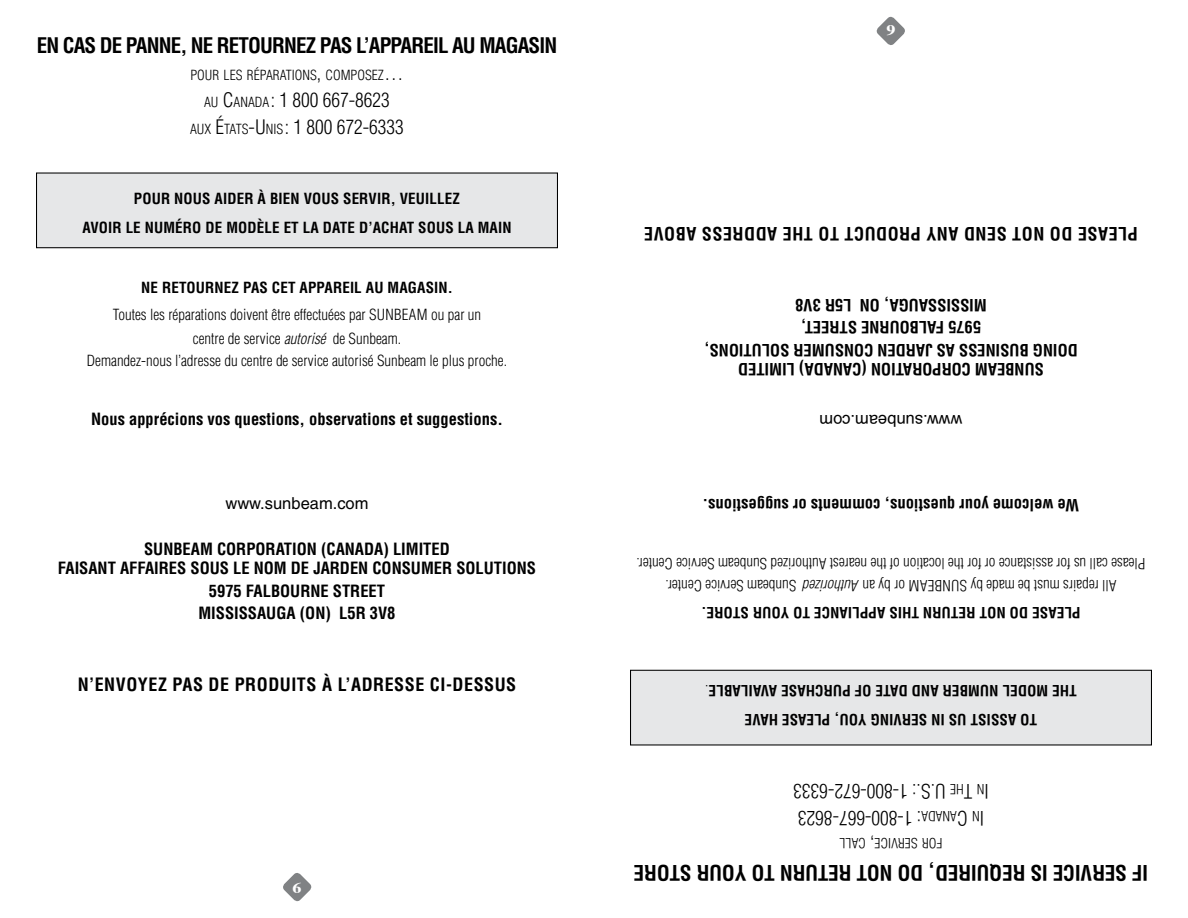
<style>
.page{position:relative;width:1188px;height:918px;background:#fff}
.page>*{position:absolute;margin:0;border:0;box-sizing:border-box;transform-origin:0 0}
.t1{font:700 condensed 21px "Helvetica";color:#000}
.t2{font:300 condensed 19.5px/27px "Helvetica";color:#000;text-align:center}
.t3{font:700 condensed 18px "Helvetica";letter-spacing:.03em;color:#000}
.t4{font:700 condensed 16.5px/19.5px "Helvetica";color:#000;text-align:center}
.t5{font:16.5px "Helvetica";color:#000}
.t6{font:300 condensed 15px/22.5px "Helvetica";color:#000;text-align:center}
.t7{font:700 condensed 15px "Helvetica";letter-spacing:.01em;color:#000}
.t8{font:italic 300 condensed 15px "Helvetica";color:#000}
.t9{font:700 15px "Times";color:#fff;scale:1.2 1}
.t10{font:300 condensed 13.65px "Helvetica";color:#000}
.s1{font-size:19.5px}
.s2{font-size:13.65px}
.s3{font-style:italic}
.s4{font-style:normal}
.s5{font-weight:300}
</style>
<div class="page">
<div style="left:37px;top:173px;width:520px;height:75px;background:#e6e7e8"></div>
<div style="left:36px;top:173px;width:522px;height:75px;border:1px solid #000"></div>
<svg style="left:283px;top:873px;width:29px;height:29px"></svg>
<div style="left:631px;top:670px;width:520px;height:75px;background:#e6e7e8"></div>
<div style="left:630px;top:670px;width:522px;height:76px;border:1px solid #000"></div>
<svg style="left:876px;top:16px;width:29px;height:29px"></svg>
<p class="t1" style="left:37px;top:32px;width:38px">EN CAS</p>
<p class="t1" style="left:100px;top:32px;width:38px">DE PANNE</p>
<p class="t1" style="left:180px;top:32px;width:49px">, NE RETOURNEZ</p>
<p class="t1" style="left:320px;top:32px;width:60px">PAS L’APPAREI</p>
<p class="t1" style="left:438px;top:32px;width:54px">L AU MAGASIN</p>
<p class="t10" style="left:190px;top:66px;width:215px">pour les réparations<span class="s1">,</span> composez<span class="s1">…</span></p>
<p class="t2" style="left:190px;top:86px;width:215px"><span class="s2">au</span> C<span class="s2">anada</span>: 1 800 667-8623<br><span class="s2">aux</span> É<span class="s2">tats</span>-U <span class="s2">nis</span>: 1 800 672-6333</p>
<p class="t7" style="left:134px;top:189px;width:10px">POUR</p>
<p class="t7" style="left:174px;top:189px;width:10px">NOUS</p>
<p class="t7" style="left:215px;top:189px;width:9px">AIDER</p>
<p class="t7" style="left:258px;top:189px;width:29px">À BIEN</p>
<p class="t7" style="left:304px;top:189px;width:18px">VOUS</p>
<p class="t7" style="left:343px;top:189px;width:110px">SERVIR , VEUI LLEZ</p>
<p class="t7" style="left:82px;top:218px;width:25px">AVOIR</p>
<p class="t7" style="left:126px;top:218px;width:30px">LE NUMÉRO</p>
<p class="t7" style="left:206px;top:218px;width:31px">DE MODÈ</p>
<p class="t7" style="left:264px;top:218px;width:68px">LE ET LA DATE</p>
<p class="t7" style="left:359px;top:218px;width:23px">D’ACHAT</p>
<p class="t7" style="left:418px;top:218px;width:10px">SOUS</p>
<p class="t7" style="left:458px;top:218px;width:29px">LA MAIN</p>
<p class="t7" style="left:141px;top:278px;width:31px">NE RETOURNEZ</p>
<p class="t7" style="left:243px;top:278px;width:9px">PAS</p>
<p class="t7" style="left:272px;top:278px;width:9px">CET</p>
<p class="t7" style="left:300px;top:278px;width:9px">APPAREI</p>
<p class="t7" style="left:354px;top:278px;width:43px">L AU MAGASIN</p>
<p class="t7" style="left:448px;top:278px;width:6px">.</p>
<p class="t6" style="left:113px;top:303px;width:274px">Toutes les réparations doivent être effectuées par Sunbeam</p>
<p class="t6" style="left:431px;top:303px;width:51px">ou par un</p>
<p class="t6" style="left:87px;top:327px;width:422px">centre de service <span class="s3">autorisé</span> de Sunbeam.<br>Demandez-nous l’adresse du centre de service autorisé Sunbeam le plus proche.</p>
<p class="t4" style="left:91px;top:409px;width:413px">Nous apprécions vos questions, observations et suggestions.</p>
<p class="t5" style="left:225px;top:493px;width:145px">www.sunbeam.com</p>
<p class="t4" style="left:58px;top:539px;width:480px">SUNBEAM CORPORATION (CANADA) LIMITED<br>FAISANT AFFAIRES SOUS LE NOM DE JARDEN CONSUMER SOLUTIONS</p>
<p class="t4" style="left:198px;top:579px;width:199px;line-height:22.5px">5975 FALBOURNE STREET<br>MISSISSAUGA (ON) L5R 3V8</p>
<p class="t3" style="left:78px;top:673px;width:440px">N’ENVOYEZ PAS DE PRODUITs À L’ADRESSE CI-DESSUS</p>
<p class="t9" style="left:292px;top:878px;width:9px">6</p>
<p class="t9" style="left:896px;top:40px;width:9px;rotate:-180deg">6</p>
<p class="t3" style="left:1138px;top:245px;width:495px;rotate:-180deg">PLEASE DO NOT SEND ANY PRODUCT TO THE ADDRESS ABOVE</p>
<p class="t4" style="left:987px;top:339px;width:193px;line-height:22.5px;rotate:-180deg">5975 FALBOURNE STREET,<br>MISSISSAUGA, ON L5R 3V8</p>
<p class="t4" style="left:1078px;top:379px;width:375px;rotate:-180deg">SUNBEAM CORPORATION (CANADA) LIMITED<br>DOING BUSINESS AS JARDEN CONSUMER SOLUTIONS,</p>
<p class="t5" style="left:963px;top:431px;width:145px;rotate:-180deg">www.sunbeam.com</p>
<p class="t4" style="left:1079px;top:515px;width:378px;rotate:-180deg">We welcome your questions, comments or suggestions.</p>
<p class="t6" style="left:1145px;top:597px;width:510px;text-align:left;text-indent:29px;rotate:-180deg">All repairs must be made by u n b e a mS<br>Please call us for assistance or for the location of the nearest Authorized Sunbeam Service Center.</p>
<p class="t6" style="left:796px;top:597px;width:132px;rotate:-180deg">Sunbeam Service Center.</p>
<p class="t8" style="left:905px;top:595px;width:103px;rotate:-180deg"><span class="s4">or by an</span> Authorized</p>
<p class="t7" style="left:706px;top:622px;width:6px;rotate:-180deg">.</p>
<p class="t7" style="left:749px;top:622px;width:10px;rotate:-180deg">STORE</p>
<p class="t7" style="left:789px;top:622px;width:19px;rotate:-180deg">YOUR</p>
<p class="t7" style="left:810px;top:622px;width:9px;rotate:-180deg">TO</p>
<p class="t7" style="left:860px;top:622px;width:16px;rotate:-180deg">I A N C EL</p>
<p class="t7" style="left:885px;top:622px;width:10px;rotate:-180deg">APP</p>
<p class="t7" style="left:919px;top:622px;width:9px;rotate:-180deg">THIS</p>
<p class="t7" style="left:976px;top:622px;width:10px;rotate:-180deg">RETURN</p>
<p class="t7" style="left:1006px;top:622px;width:10px;rotate:-180deg">NOT</p>
<p class="t7" style="left:1028px;top:622px;width:10px;rotate:-180deg">DO</p>
<p class="t7" style="left:1081px;top:622px;width:25px;rotate:-180deg">E A S ELP</p>
<p class="t7" style="left:749px;top:700px;width:45px;rotate:-180deg">AL B L <span class="s5">.</span>E</p>
<p class="t7" style="left:777px;top:700px;width:23px;rotate:-180deg">A IVA</p>
<p class="t7" style="left:851px;top:700px;width:10px;rotate:-180deg">PURCHASE</p>
<p class="t7" style="left:872px;top:700px;width:9px;rotate:-180deg">OF</p>
<p class="t7" style="left:908px;top:700px;width:9px;rotate:-180deg">DATE</p>
<p class="t7" style="left:939px;top:700px;width:10px;rotate:-180deg">AND</p>
<p class="t7" style="left:968px;top:700px;width:18px;rotate:-180deg">E RB</p>
<p class="t7" style="left:1010px;top:700px;width:22px;rotate:-180deg">L NUM</p>
<p class="t7" style="left:1048px;top:700px;width:11px;rotate:-180deg">MODE</p>
<p class="t7" style="left:1077px;top:700px;width:9px;rotate:-180deg">THE</p>
<p class="t7" style="left:761px;top:729px;width:16px;rotate:-180deg">EV</p>
<p class="t7" style="left:778px;top:729px;width:10px;rotate:-180deg">HA</p>
<p class="t7" style="left:839px;top:729px;width:34px;rotate:-180deg">, E A S ELP</p>
<p class="t7" style="left:866px;top:729px;width:18px;rotate:-180deg">YOU</p>
<p class="t7" style="left:902px;top:729px;width:17px;rotate:-180deg">I N GV</p>
<p class="t7" style="left:927px;top:729px;width:9px;rotate:-180deg">SER</p>
<p class="t7" style="left:945px;top:729px;width:7px;rotate:-180deg">IN</p>
<p class="t7" style="left:967px;top:729px;width:9px;rotate:-180deg">US</p>
<p class="t7" style="left:1016px;top:729px;width:9px;rotate:-180deg">ASSIST</p>
<p class="t7" style="left:1037px;top:729px;width:9px;rotate:-180deg">TO</p>
<p class="t2" style="left:946px;top:805px;width:154px;rotate:-180deg">S.U .: 1-800-672-6333</p>
<p class="t10" style="left:964px;top:798px;width:15px;rotate:-180deg">he</p>
<p class="t2" style="left:973px;top:805px;width:9px;rotate:-180deg">T</p>
<p class="t10" style="left:989px;top:798px;width:13px;rotate:-180deg">n<span class="s1">I</span></p>
<p class="t2" style="left:921px;top:832px;width:125px;rotate:-180deg">: 1-800-667-8623</p>
<p class="t10" style="left:957px;top:825px;width:37px;rotate:-180deg">anada</p>
<p class="t2" style="left:968px;top:832px;width:10px;rotate:-180deg">C</p>
<p class="t10" style="left:984px;top:825px;width:13px;rotate:-180deg">n<span class="s1">I</span></p>
<p class="t2" style="left:875px;top:859px;width:6px;rotate:-180deg">,</p>
<p class="t10" style="left:866px;top:852px;width:28px;rotate:-180deg">call</p>
<p class="t10" style="left:943px;top:852px;width:70px;rotate:-180deg">for service</p>
<p class="t1" style="left:692px;top:886px;width:13px;rotate:-180deg">STORE</p>
<p class="t1" style="left:747px;top:886px;width:25px;rotate:-180deg">YOUR</p>
<p class="t1" style="left:775px;top:886px;width:12px;rotate:-180deg">TO</p>
<p class="t1" style="left:852px;top:886px;width:13px;rotate:-180deg">RETURN</p>
<p class="t1" style="left:893px;top:886px;width:13px;rotate:-180deg">NOT</p>
<p class="t1" style="left:935px;top:886px;width:25px;rotate:-180deg">D O,</p>
<p class="t1" style="left:1002px;top:886px;width:25px;rotate:-180deg">QUIRED</p>
<p class="t1" style="left:1025px;top:886px;width:12px;rotate:-180deg">RE</p>
<p class="t1" style="left:1048px;top:886px;width:9px;rotate:-180deg">IS</p>
<p class="t1" style="left:1092px;top:886px;width:22px;rotate:-180deg">I C EV</p>
<p class="t1" style="left:1127px;top:886px;width:12px;rotate:-180deg">SER</p>
<p class="t1" style="left:1148px;top:886px;width:9px;rotate:-180deg">IF</p>
</div>
